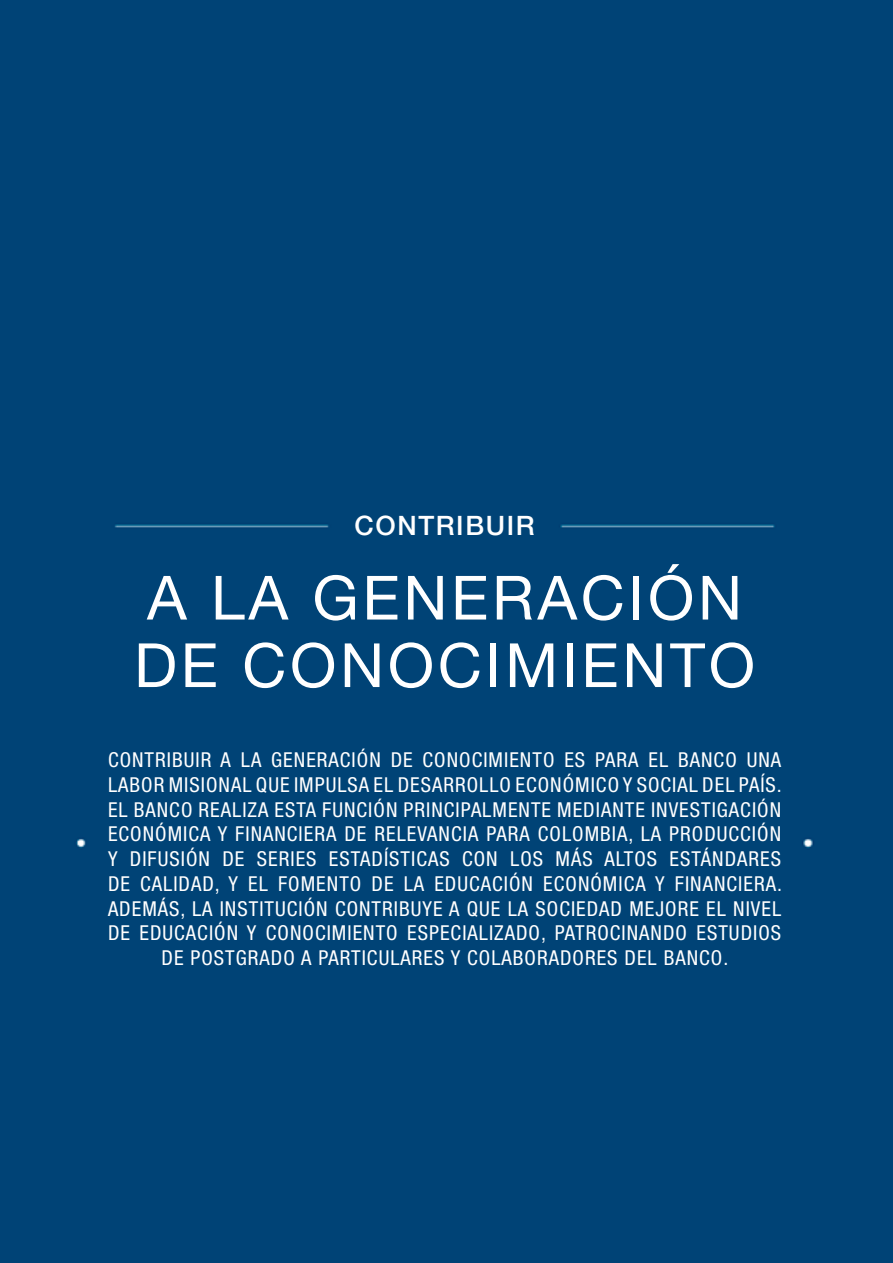
<style>
.page{position:relative;width:893px;height:1263px;background:#004376}
.page>*{position:absolute;margin:0;border:0;box-sizing:border-box;transform-origin:0 0}
.t1{font:61.05px/67.5px "Helvetica Neue LT Std";letter-spacing:.06em;color:#fff}
.t2{font:500 26.85px "Helvetica Neue LT Std";letter-spacing:.06em;color:#fff}
.t3{font:condensed 20.55px/24.8px "Helvetica Neue LT Std";letter-spacing:.05em;color:#fff;text-align:center}
</style>
<div class="page">
<h2 class="t2" style="left:354px;top:510px;width:182px">CONTRIBUIR</h2>
<h1 class="t1" style="left:134px;top:563px;width:622px">A LA GENERACIÓN<br>DE CONOCIMIENTO</h1>
<p class="t3" style="left:108px;top:748px;width:675px">CONTRIBUIR A LA GENERACIÓN DE CONOCIMIENTO ES PARA EL BANCO UNA LABOR MISIONAL QUE IMPULSA EL DESARROLLO ECONÓMICO Y SOCIAL DEL PAÍS.<br>EL BANCO REALIZA ESTA FUNCIÓN PRINCIPALMENTE MEDIANTE INVESTIGACIÓN ECONÓMICA Y FINANCIERA DE RELEVANCIA PARA COLOMBIA, LA PRODUCCIÓN Y DIFUSIÓN DE SERIES ESTADÍSTICAS CON LOS MÁS ALTOS ESTÁNDARES DE CALIDAD, Y EL FOMENTO DE LA EDUCACIÓN ECONÓMICA Y FINANCIERA.<br>ADEMÁS, LA INSTITUCIÓN CONTRIBUYE A QUE LA SOCIEDAD MEJORE EL NIVEL DE EDUCACIÓN Y CONOCIMIENTO ESPECIALIZADO, PATROCINANDO ESTUDIOS DE POSTGRADO A PARTICULARES Y COLABORADORES DEL BANCO.</p>
</div>
